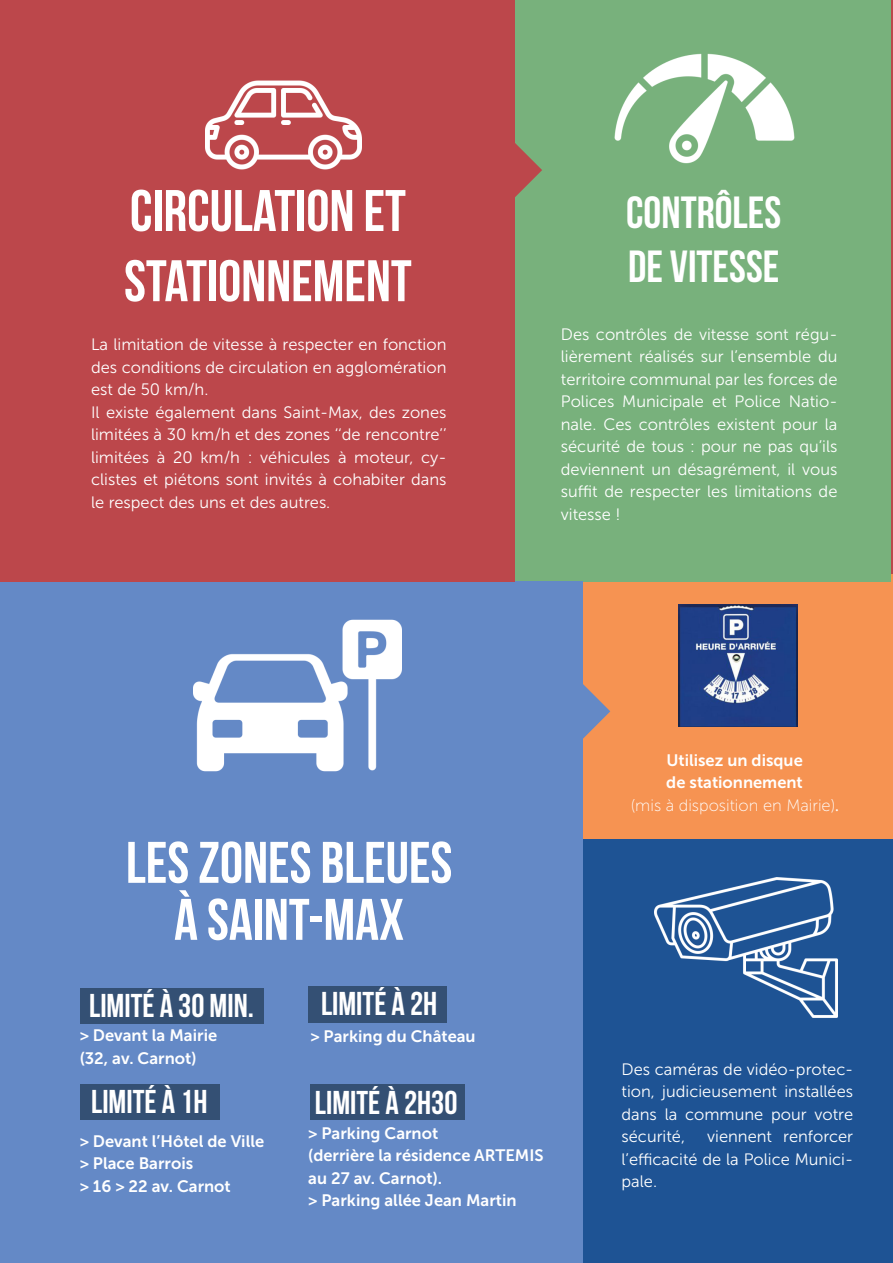
<style>
.page{position:relative;width:893px;height:1263px;background:#fff}
.page>*{position:absolute;margin:0;border:0;box-sizing:border-box;transform-origin:0 0}
.t1{font:700 58.5px "Bebas Neue";color:#fff}
.t2{font:700 45px "Bebas Neue";color:#fff}
.t3{font:700 33px "Bebas Neue";color:#fff}
.t4{font:16.5px/22.5px "Museo Sans 300";color:#fff;text-align:justify}
.t5{font:16.5px/22.5px "Museo Sans 700";color:#fff}
.t6{font:16.5px "Museo Sans 100";color:#fff}
.s1{font-family:"Caraque Regular Melted";font-size:15px}
</style>
<div class="page">
<hr style="left:890px;top:0;width:3px;height:759px;background:#bc474b">
<div style="left:583px;top:839px;width:310px;height:424px;background:#1e5394"></div>
<div style="left:583px;top:574px;width:310px;height:265px;background:#f69352"></div>
<div style="left:514px;top:0;width:377px;height:581px;background:#78b17c"></div>
<img style="left:614px;top:53px;width:181px;height:111px">
<div style="left:0;top:581px;width:583px;height:682px;background:#6489c6"></div>
<div style="left:0;top:0;width:514px;height:581px;background:#bc474b"></div>
<img style="left:205px;top:80px;width:156px;height:90px">
<img style="left:193px;top:619px;width:209px;height:153px">
<div style="left:80px;top:988px;width:183px;height:35px;background:#345074"></div>
<div style="left:80px;top:1084px;width:139px;height:36px;background:#345074"></div>
<div style="left:309px;top:986px;width:138px;height:37px;background:#345074"></div>
<div style="left:310px;top:1084px;width:155px;height:35px;background:#345074"></div>
<img style="left:678px;top:605px;width:119px;height:121px">
<svg style="left:514px;top:142px;width:28px;height:56px"></svg>
<hr style="left:892px;top:759px;width:1px;height:504px;background:#78b17c">
<svg style="left:583px;top:684px;width:27px;height:55px"></svg>
<img style="left:655px;top:877px;width:182px;height:141px">
<p class="t1" style="left:130px;top:179px;width:277px">CIRCULATION ET</p>
<p class="t1" style="left:124px;top:249px;width:289px">STATIONNEMENT</p>
<p class="t4" style="left:91px;top:334px;width:357px">La limitation de vitesse à respecter en fonction des conditions de circulation en agglomération est de 50 km/h.</p>
<p class="t4" style="left:91px;top:401px;width:357px">Il existe également dans Saint-Max, des zones limitées à 30 km/h et des zones ‘‘de rencontre’’ limitées à 20 km/h : véhicules à moteur, cy&shy;clistes et piétons sont invités à cohabiter dans le respect des uns et des autres.</p>
<p class="t2" style="left:626px;top:188px;width:156px">CONTRÔLES</p>
<p class="t2" style="left:628px;top:242px;width:153px">DE VITESSE</p>
<p class="t4" style="left:561px;top:323px;width:278px">Des contrôles de vitesse sont régu&shy;lièrement réalisés sur l’ensemble du territoire communal par les forces de Polices Municipale et Police Natio&shy;nale. Ces contrôles existent pour la sécurité de tous : pour ne pas qu’ils deviennent un désagrément, il vous suffit de respecter les limitations de vitesse !</p>
<p class="t1" style="left:126px;top:830px;width:328px">LES ZONES BLEUES</p>
<p class="t1" style="left:174px;top:887px;width:232px">À SAINT-MAX</p>
<p class="t3" style="left:89px;top:987px;width:166px">LIMITÉ À 30 MIN.</p>
<p class="t5" style="left:80px;top:1024px;width:139px">&gt; Devant la Mairie</p>
<p class="t5" style="left:80px;top:1047px;width:118px">(32, av. Carnot)</p>
<p class="t3" style="left:91px;top:1083px;width:118px">LIMITÉ À 1H</p>
<p class="t5" style="left:80px;top:1130px;width:186px">&gt; Devant l’Hôtel de Ville</p>
<p class="t5" style="left:80px;top:1152px;width:115px">&gt; Place Barrois</p>
<p class="t5" style="left:80px;top:1175px;width:153px">&gt; 16 &gt; 22 av. Carnot</p>
<p class="t3" style="left:321px;top:986px;width:118px">LIMITÉ À 2H</p>
<p class="t5" style="left:310px;top:1025px;width:167px">&gt; Parking du Château</p>
<p class="t3" style="left:315px;top:1084px;width:144px">LIMITÉ À 2H30</p>
<p class="t5" style="left:308px;top:1122px;width:131px">&gt; Parking Carnot</p>
<p class="t5" style="left:308px;top:1144px;width:237px">(derrière la résidence ARTEMIS au 27 av. Carnot).</p>
<p class="t5" style="left:308px;top:1189px;width:210px">&gt; Parking allée Jean Martin</p>
<p class="t5" style="left:666px;top:749px;width:138px">Utilisez un disque</p>
<p class="t5" style="left:666px;top:771px;width:138px">de stationnement</p>
<p class="t6" style="left:631px;top:796px;width:209px">(mis à disposition en Mairie)<span class="s1">.</span></p>
<p class="t4" style="left:621px;top:1058px;width:233px">Des caméras de vidéo-protec&shy;tion, judicieusement installées dans la commune pour votre sécurité,</p>
<p class="t4" style="left:621px;top:1125px;width:233px;text-indent:86px">viennent renforcer l’efficacité de la Police Munici&shy;pale.</p>
</div>
